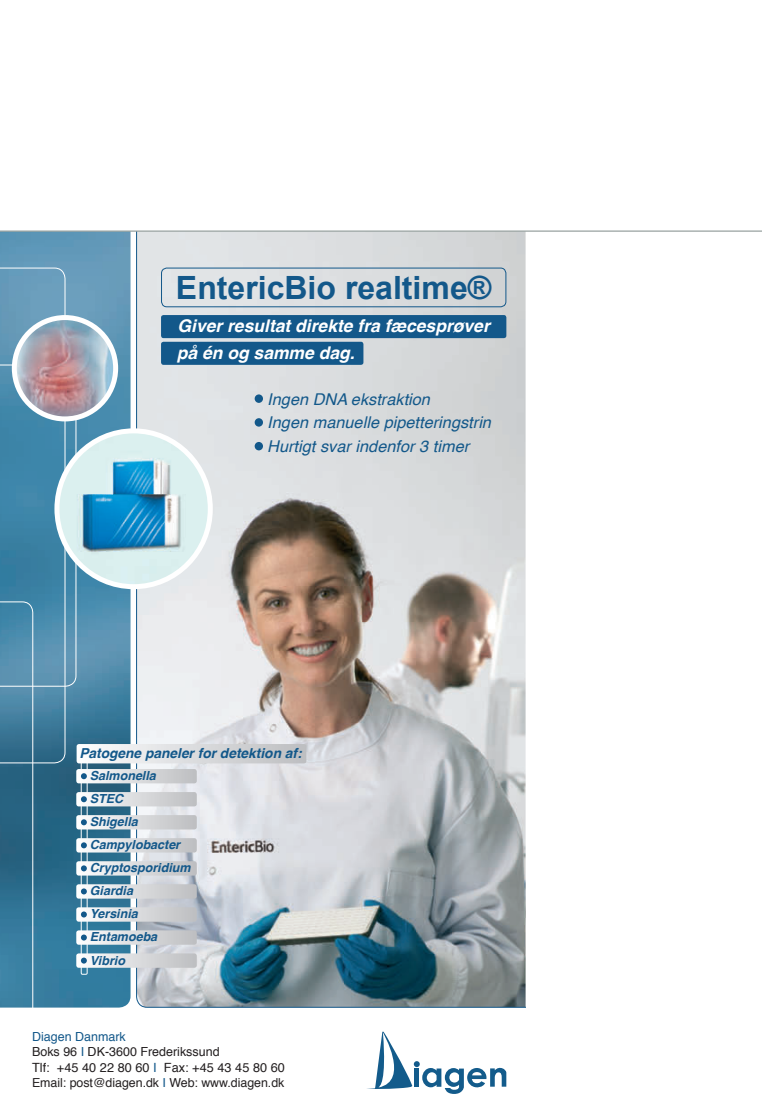
<style>
.page{position:relative;width:762px;height:1117px;background:#fff}
.page>*{position:absolute;margin:0;border:0;box-sizing:border-box;transform-origin:0 0}
.t1{font:700 32px "Arial";color:#13588a}
.t2{font:italic 700 17.5px/26.8px "Helvetica";color:#fff}
.t3{font:italic 16.25px/23.8px "Helvetica";letter-spacing:.005em;color:#13588a}
.t4{font:italic 700 13.75px "Helvetica";color:#13588a}
.t5{font:12.62px "Helvetica";letter-spacing:.005em;color:#231f20}
.t6{font:italic 700 12.5px/23px "Helvetica";color:#13588a}
.t7{font:12.5px/15px "Helvetica";color:#231f20}
.t8{font:12.38px "Helvetica";letter-spacing:-.005em;color:#231f20}
.s1{color:#13588a}
</style>
<div class="page">
<svg style="left:136px;top:232px;width:389px;height:775px;background:#b6b9b9"></svg>
<div style="left:0;top:232px;width:131px;height:36px;background:#6198b8"></div>
<svg style="left:367px;top:1031px;width:139px;height:62px"></svg>
<div style="left:161px;top:315px;width:345px;height:23px;background:#13588a;border-radius:2px"></div>
<div style="left:161px;top:342px;width:202px;height:23px;background:#13588a;border-radius:2px"></div>
<div style="left:161px;top:268px;width:345px;height:39px;border:1px solid #13588a;border-radius:5px"></div>
<img style="left:0;top:268px;width:306px;height:740px">
<hr style="left:0;top:230px;width:762px;height:2px;background:#98a2a0">
<h1 class="t1" style="left:176px;top:267px;width:317px">EntericBio realtime®</h1>
<h2 class="t2" style="left:177px;top:313px;width:314px">Giver resultat direkte fra fæcesprøver på én og samme dag.</h2>
<h3 class="t3" style="left:267px;top:387px;width:225px">Ingen DNA ekstraktion<br>Ingen manuelle pipetteringstrin<br>Hurtigt svar indenfor 3 timer</h3>
<p class="t4" style="left:79px;top:742px;width:224px">Patogene paneler for detektion af:</p>
<p class="t6" style="left:90px;top:764px;width:102px">Salmonella<br>STEC<br>Shigella<br>Campylobacter<br>Cryptosporidium<br>Giardia<br>Yersinia<br>Entamoeba<br>Vibrio</p>
<p class="t7" style="left:32px;top:1029px;width:189px"><span class="s1">Diagen Danmark<br></span>Boks 96 <span class="s1">I</span> DK-3600 Frederikssund</p>
<p class="t5" style="left:32px;top:1057px;width:254px">Tlf: +45 40 22 80 60 <span class="s1">I</span> Fax: +45 43 45 80 60</p>
<p class="t8" style="left:32px;top:1072px;width:254px">Email: post@diagen.dk <span class="s1">I</span> Web: www.diagen.dk</p>
</div>
